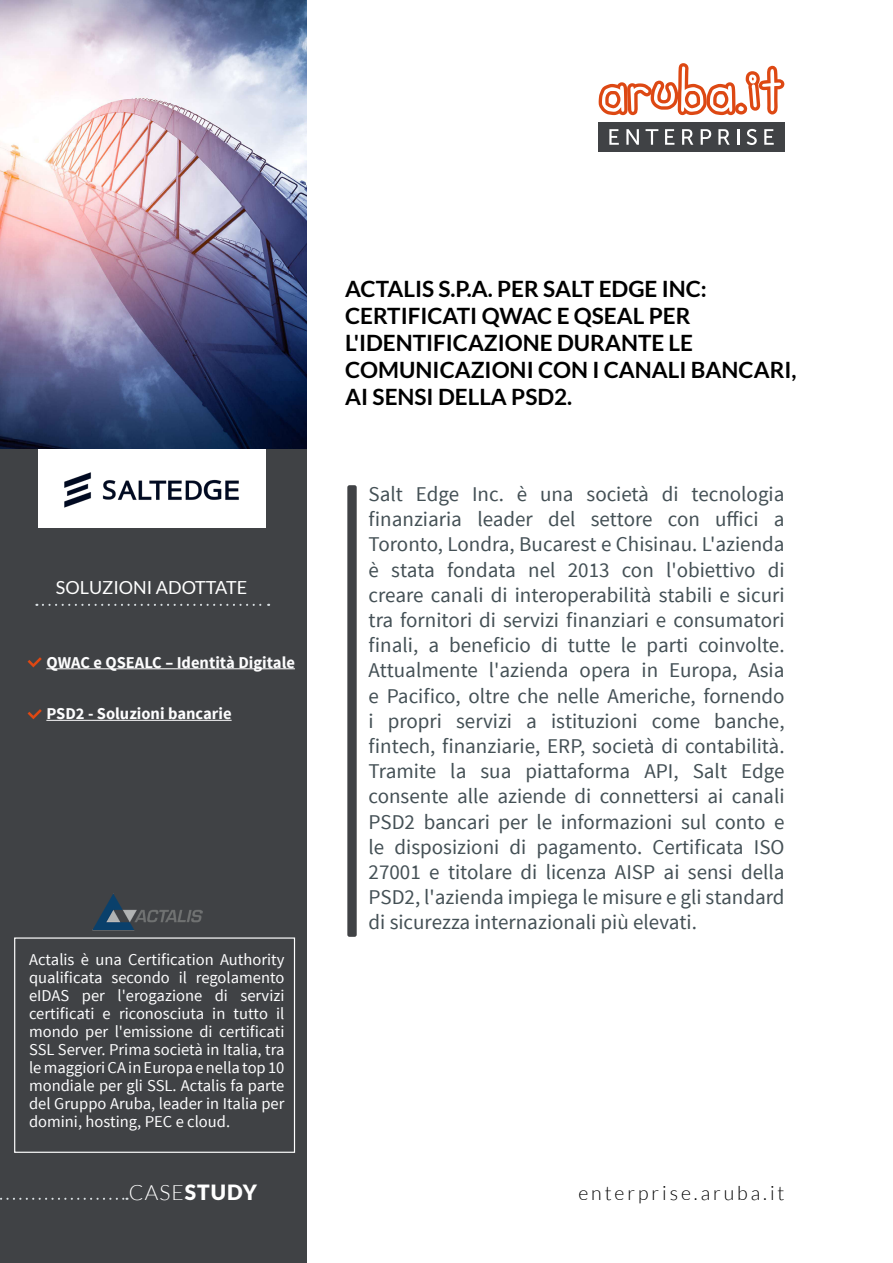
<style>
.page{position:relative;width:893px;height:1263px;background:#fff}
.page>*{position:absolute;margin:0;border:0;box-sizing:border-box;transform-origin:0 0}
.t1{font:700 22.5px/27px "Lato";color:#000}
.t2{font:21px/25.2px "Source Sans Pro";color:#445055;text-align:justify}
.t3{font:900 21px "Lato";letter-spacing:.05em;color:#fff}
.t4{font:300 19.5px "Lato";letter-spacing:.15em;color:#000}
.t5{font:18px "Lato";color:#fff}
.t6{font:16.5px/18px "Source Sans Pro";color:#fdfdfe;text-align:justify}
.t7{font:700 16.5px "Source Sans Pro";color:#fdfdfe}
.s1{font-weight:300}
</style>
<div class="page">
<div style="left:347px;top:485px;width:10px;height:452px;background:#404245;border-radius:2px"></div>
<div style="left:0;top:0;width:306px;height:1263px;background:#404245"></div>
<div style="left:598px;top:122px;width:186px;height:29px;background:#404245"></div>
<svg style="left:609px;top:129px;width:10px;height:16px"></svg>
<svg style="left:626px;top:129px;width:13px;height:16px"></svg>
<svg style="left:645px;top:129px;width:13px;height:16px"></svg>
<svg style="left:665px;top:129px;width:9px;height:16px"></svg>
<svg style="left:682px;top:129px;width:11px;height:16px"></svg>
<svg style="left:701px;top:129px;width:10px;height:16px"></svg>
<svg style="left:718px;top:129px;width:12px;height:16px"></svg>
<svg style="left:737px;top:129px;width:2px;height:16px"></svg>
<svg style="left:747px;top:129px;width:10px;height:16px"></svg>
<svg style="left:764px;top:129px;width:10px;height:16px"></svg>
<svg style="left:599px;top:63px;width:186px;height:52px"></svg>
<svg style="left:0;top:1198px;width:127px;height:2px"></svg>
<hr style="left:46px;top:668px;width:249px;height:1px;background:#fdfdfe">
<hr style="left:46px;top:720px;width:186px;height:1px;background:#fdfdfe">
<svg style="left:28px;top:657px;width:14px;height:10px"></svg>
<svg style="left:28px;top:709px;width:14px;height:10px"></svg>
<div style="left:38px;top:449px;width:227px;height:78px;background:#fff"></div>
<img style="left:64px;top:472px;width:175px;height:36px">
<svg style="left:43px;top:604px;width:226px;height:2px"></svg>
<img style="left:0;top:0;width:306px;height:449px">
<div style="left:14px;top:937px;width:281px;height:216px;border:1px solid #fff"></div>
<img style="left:89px;top:893px;width:115px;height:46px">
<p class="t5" style="left:56px;top:578px;width:193px">SOLUZIONI ADOTTATE</p>
<p class="t7" style="left:46px;top:651px;width:250px">QWAC e QSEALC – Identità Digitale</p>
<p class="t7" style="left:46px;top:703px;width:187px">PSD2 - Soluzioni bancarie</p>
<p class="t6" style="left:29px;top:951px;width:257px">Actalis è una Certification Authority qualificata secondo il regolamento eIDAS per l'erogazione di servizi certificati e riconosciuta in tutto il mondo per l'emissione di certificati SSL Server. Prima società in Italia, tra le maggiori CA in Europa e nella top 10 mondiale per gli SSL. Actalis fa parte del Gruppo Aruba, leader in Italia per domini, hosting, PEC e cloud.</p>
<p class="t3" style="left:129px;top:1180px;width:130px"><span class="s1">CASE</span>STUDY</p>
<p class="t1" style="left:345px;top:275px;width:453px">ACTALIS S.P.A. PER SALT EDGE INC:<br>CERTIFICATI QWAC E QSEAL PER<br>L'IDENTIFICAZIONE DURANTE LE<br>COMUNICAZIONI CON I CANALI BANCARI,<br>AI SENSI DELLA PSD2.</p>
<p class="t2" style="left:369px;top:482px;width:417px">Salt Edge Inc. è una società di tecnologia finanziaria leader del settore con uffici a Toronto, Londra, Bucarest e Chisinau. L'azienda è stata fondata nel 2013 con l'obiettivo di creare canali di interoperabilità stabili e sicuri tra fornitori di servizi finanziari e consumatori finali, a beneficio di tutte le parti coinvolte.<br>Attualmente l'azienda opera in Europa, Asia e Pacifico, oltre che nelle Americhe, fornendo i propri servizi a istituzioni come banche, fintech, finanziarie, ERP, società di contabilità.<br>Tramite la sua piattaforma API, Salt Edge consente alle aziende di connettersi ai canali PSD2 bancari per le informazioni sul conto e le disposizioni di pagamento. Certificata ISO 27001 e titolare di licenza AISP ai sensi della PSD2, l'azienda impiega le misure e gli standard di sicurezza internazionali più elevati.</p>
<p class="t4" style="left:578px;top:1182px;width:208px">enterprise.aruba.it</p>
</div>
